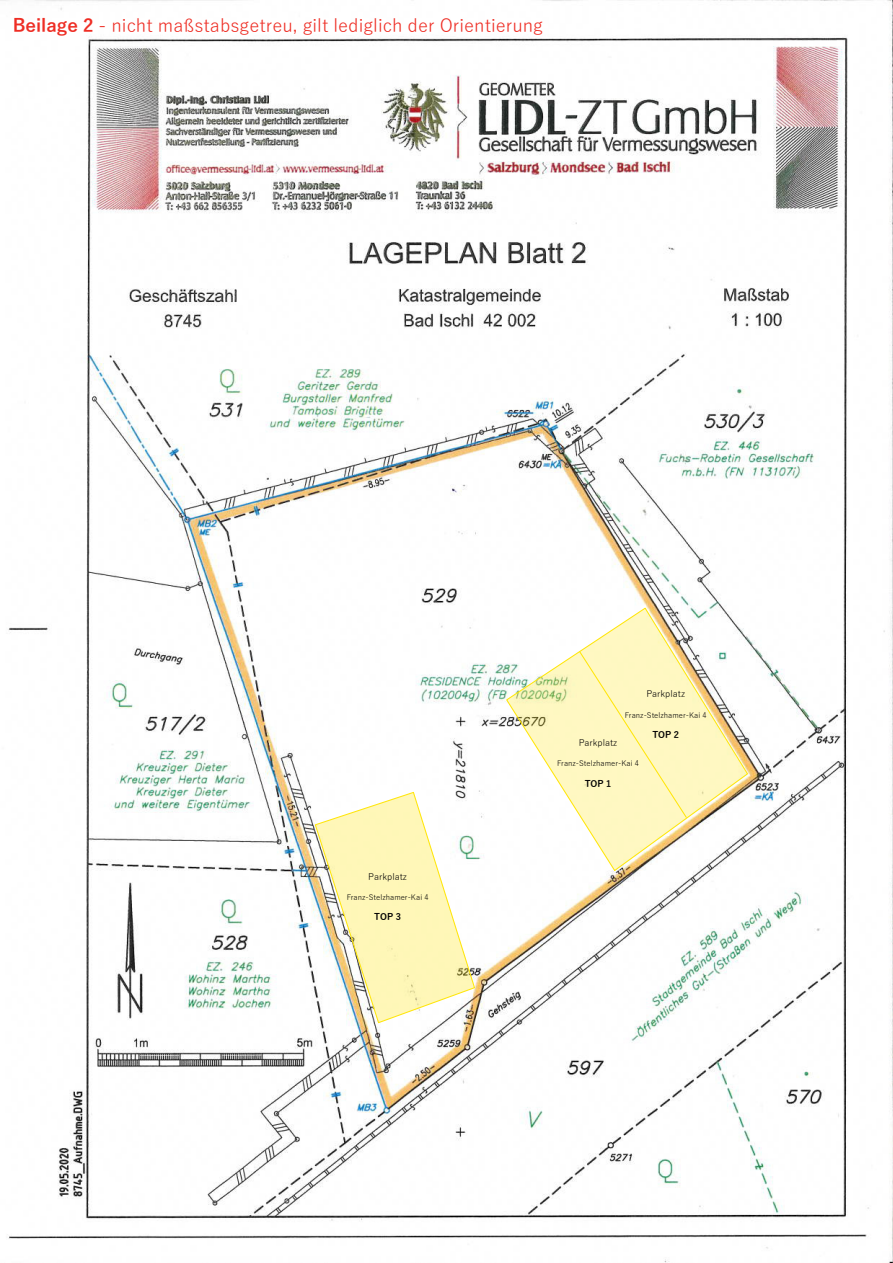
<style>
.page{position:relative;width:893px;height:1263px;background:#fff}
.page>*{position:absolute;margin:0;border:0;box-sizing:border-box;transform-origin:0 0}
.t1{font:18px "Yu Gothic";color:#ee2d24}
.t2{font:9px "Yu Gothic";color:#000}
.t3{font:700 9px "Yu Gothic";letter-spacing:-.005em;color:#000}
.t4{font:7.5px "Yu Gothic";color:#000}
.s1{font-weight:700}
</style>
<div class="page">
<img style="left:0;top:0;width:892px;height:1263px">
<svg style="left:314px;top:791px;width:162px;height:233px"></svg>
<svg style="left:505px;top:607px;width:243px;height:265px"></svg>
<h1 class="t1" style="left:13px;top:16px;width:532px"><span class="s1">Beilage 2</span> - nicht maßstabsgetreu, gilt lediglich der Orientierung</h1>
<p class="t2" style="left:368px;top:872px;width:40px">Parkplatz</p>
<p class="t4" style="left:346px;top:893px;width:83px">Franz-Stelzhamer-Kai 4</p>
<p class="t3" style="left:374px;top:912px;width:28px">TOP 3</p>
<p class="t2" style="left:646px;top:689px;width:40px">Parkplatz</p>
<p class="t4" style="left:624px;top:711px;width:83px">Franz-Stelzhamer-Kai 4</p>
<p class="t3" style="left:652px;top:730px;width:28px">TOP 2</p>
<p class="t2" style="left:578px;top:738px;width:40px">Parkplatz</p>
<p class="t4" style="left:557px;top:760px;width:83px">Franz-Stelzhamer-Kai 4</p>
<p class="t3" style="left:584px;top:779px;width:28px">TOP 1</p>
</div>
